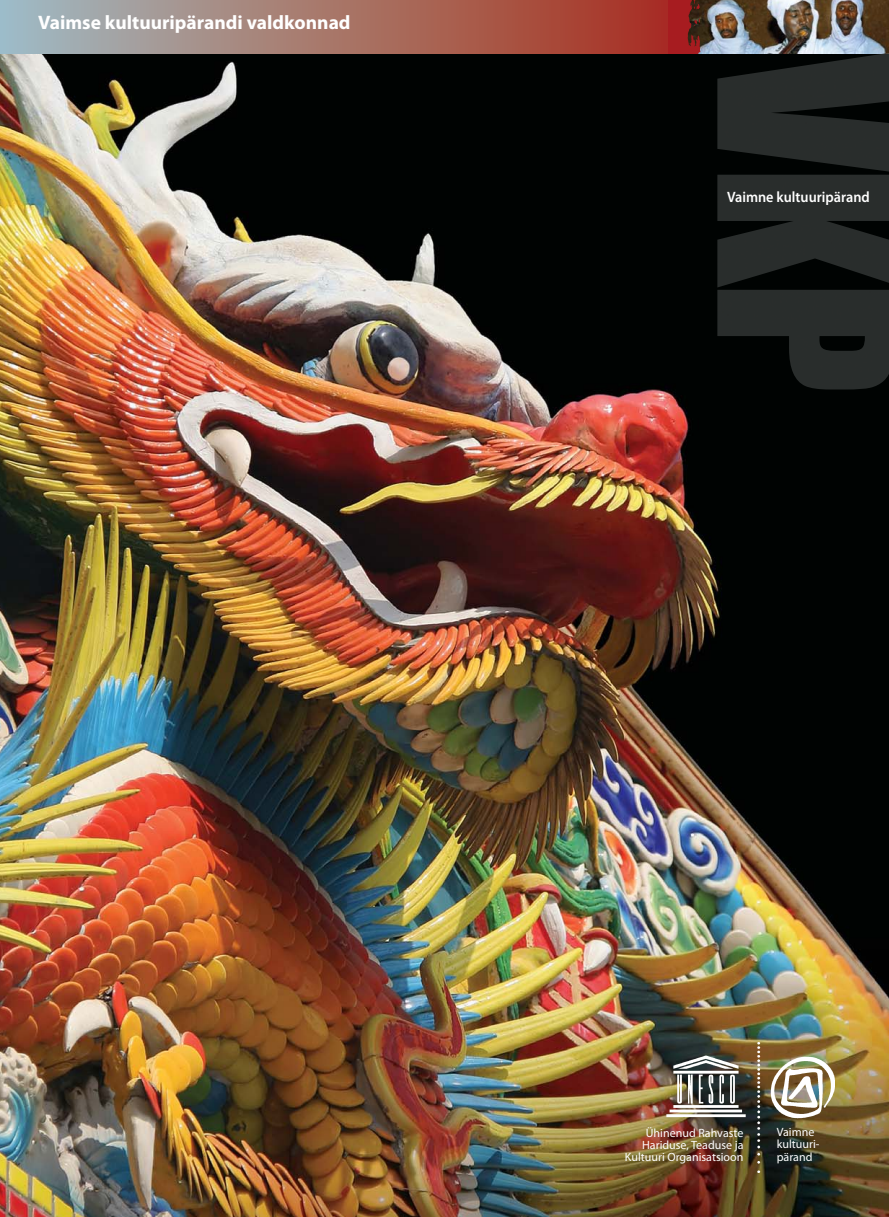
<style>
.page{position:relative;width:889px;height:1217px;background:#fff}
.page>*{position:absolute;margin:0;border:0;box-sizing:border-box;transform-origin:0 0}
.t1{font:700 19.5px "Myriad Pro";color:#fff}
.t2{font:600 15px "Myriad Pro";color:#fff;scale:.95 1}
.t3{font:12px/12.3px "Myriad Pro";color:#fff}
</style>
<div class="page">
<img style="left:0;top:53px;width:889px;height:1163px">
<div style="left:0;top:0;width:706px;height:53px;background:linear-gradient(to right,#a2bcc0,#ab2812)"></div>
<img style="left:710px;top:0;width:179px;height:53px">
<img style="left:668px;top:0;width:42px;height:53px">
<img style="left:717px;top:53px;width:172px;height:336px">
<img style="left:619px;top:1042px;width:217px;height:130px">
<h1 class="t1" style="left:38px;top:15px;width:314px">Vaimse kultuuripärandi valdkonnad</h1>
<p class="t2" style="left:727px;top:188px;width:152px">Vaimne kultuuripärand</p>
<p class="t3" style="left:625px;top:1127px;width:120px;text-align:right">Ühinenud Rahvaste<br>Hariduse, Teaduse ja<br>Kultuuri Organisatsioon</p>
<p class="t3" style="left:777px;top:1126px;width:44px">Vaimne kultuuri&shy;pärand</p>
</div>
